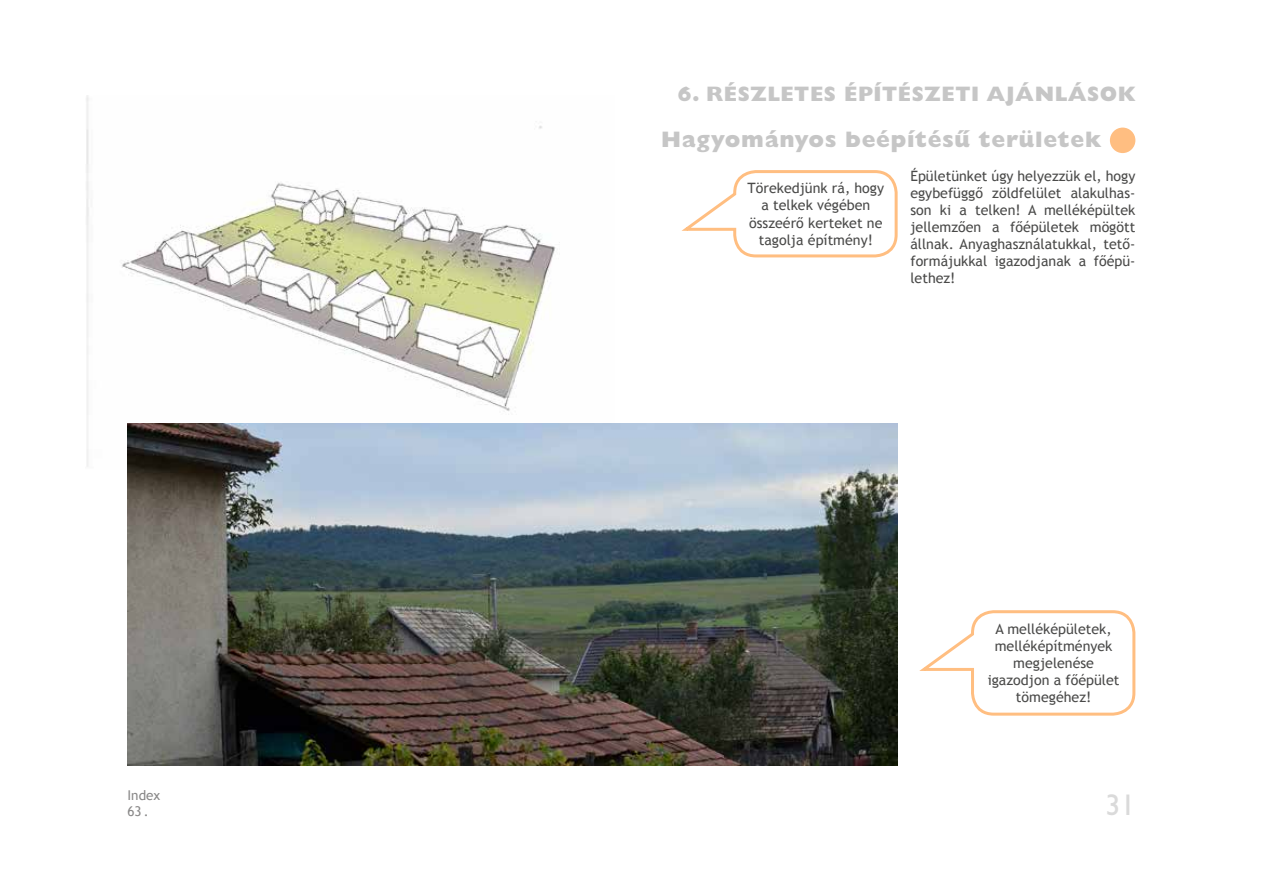
<style>
.page{position:relative;width:1263px;height:893px;background:#fff}
.page>*{position:absolute;margin:0;border:0;box-sizing:border-box;transform-origin:0 0}
.t1{font:30px "H Gill Sans A";color:#dadada}
.t2{font:22.5px "H Gill Sans Extra Bold A";letter-spacing:.03em;color:#c6c6c6}
.t3{font:21px "H Gill Sans Extra Bold A";letter-spacing:.03em;color:#c6c6c6}
.t4{font:14.25px/17.1px "Trebuchet MS";color:#4a4a49;text-align:center}
.t5{font:13.5px/16.4px "Trebuchet MS";color:#898888}
</style>
<div class="page">
<div style="left:1110px;top:128px;width:25px;height:25px;background:#ffbe81;border-radius:50%"></div>
<svg style="left:681px;top:170px;width:217px;height:88px"></svg>
<svg style="left:919px;top:610px;width:217px;height:106px"></svg>
<img style="left:86px;top:95px;width:474px;height:375px">
<img style="left:128px;top:423px;width:770px;height:342px">
<p class="t5" style="left:128px;top:787px;width:34px">Index<br>63.</p>
<h3 class="t3" style="left:677px;top:81px;width:459px">6. RÉSZLETES ÉPÍTÉSZETI AJÁNLÁSOK</h3>
<h2 class="t2" style="left:661px;top:126px;width:441px">Hagyományos beépítésû területek</h2>
<p class="t4" style="left:910px;top:167px;width:226px;text-align:justify">Épületünket úgy helyezzük el, hogy egybefüggő zöldfelület alakulhas&shy;son ki a telken! A melléképültek jellemzően a főépületek mögött állnak. Anyaghasználatukkal, tető&shy;formájukkal igazodjanak a főépü&shy;lethez!</p>
<p class="t4" style="left:748px;top:180px;width:138px">Törekedjünk rá, hogy a telkek végében összeérő kerteket ne tagolja építmény!</p>
<p class="t4" style="left:988px;top:621px;width:133px">A melléképületek, melléképítmények megjelenése igazodjon a főépület tömegéhez!</p>
<h1 class="t1" style="left:1105px;top:788px;width:31px">31</h1>
</div>
